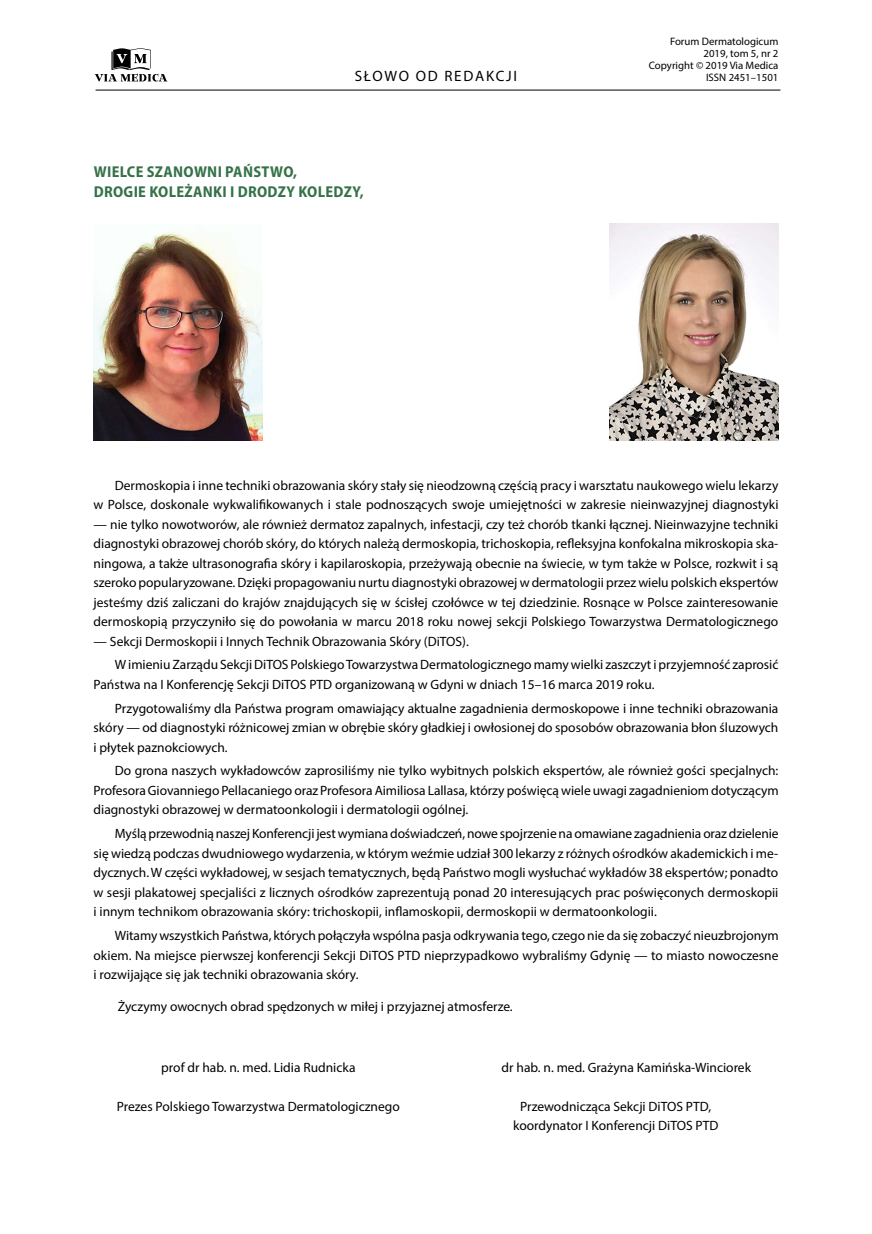
<style>
.page{position:relative;width:872px;height:1234px;background:#fff}
.page>*{position:absolute;margin:0;border:0;box-sizing:border-box;transform-origin:0 0}
.t1{font:700 semi-condensed 15.75px/19.5px "Myriad Pro";letter-spacing:.02em;color:#367249}
.t2{font:15px "Myriad Pro";letter-spacing:.12em;color:#000}
.t3{font:13.5px/19.5px "Myriad Pro";color:#000;text-align:justify}
.t4{font:10.8px/12px "Myriad Pro";color:#000;text-align:right}
</style>
<div class="page">
<svg style="left:95px;top:48px;width:72px;height:34px"></svg>
<hr style="left:96px;top:90px;width:684px;height:1px;background:#000">
<img style="left:94px;top:232px;width:169px;height:209px">
<img style="left:609px;top:224px;width:169px;height:217px">
<p class="t2" style="left:355px;top:67px;width:164px">SŁOWO OD REDAKCJI</p>
<p class="t1" style="left:94px;top:162px;width:205px;text-indent:53px">SZA NOWNI PAŃSTWO,<br>DROGIE KOLE</p>
<p class="t1" style="left:94px;top:162px;width:27px">WIELCE</p>
<p class="t1" style="left:184px;top:182px;width:83px">ŻANKI I DRODZY</p>
<p class="t1" style="left:298px;top:182px;width:10px">KOLEDZY</p>
<p class="t1" style="left:360px;top:182px;width:5px">,</p>
<p class="t4" style="left:649px;top:36px;width:131px">Forum Dermatologicum<br>2019, tom 5, nr 2<br>Copyright © 2019 Via Medica<br>ISSN 2451–1501</p>
<p class="t3" style="left:94px;top:475px;width:686px;text-align:right">Dermoskopia i inne techniki obrazowania skóry stały się nieodzowną częścią pracy i warsztatu naukowego wielu lekarzy<br>w Polsce, doskonale wykwalifikowanych i stale podnoszących swoje umiejętności w zakresie nieinwazyjnej diagnostyki</p>
<p class="t3" style="left:94px;top:514px;width:686px">— nie tylko nowotworów, ale również dermatoz zapalnych, infestacji, czy też chorób tkanki łącznej. Nieinwazyjne techniki diagnostyki obrazowej chorób skóry, do których należą dermoskopia, trichoskopia, refleksyjna konfokalna mikroskopia ska&shy;ningowa, a także ultrasonografia skóry i kapilaroskopia, przeżywają obecnie na świecie, w tym także w Polsce, rozkwit i są szeroko popularyzowane. Dzięki propagowaniu nurtu diagnostyki obrazowej w dermatologii przez wielu polskich ekspertów jesteśmy dziś zaliczani do krajów znajdujących się w ścisłej czołówce w tej dziedzinie. Rosnące w Polsce zainteresowanie dermoskopią przyczyniło się do powołania w marcu 2018 roku nowej sekcji Polskiego Towarzystwa Dermatologicznego</p>
<p class="t3" style="left:115px;top:629px;width:665px;line-height:23.7px;text-indent:-21px">— Sekcji Dermoskopii i Innych Technik Obrazowania Skóry (DiTOS).<br>W imieniu Zarządu Sekcji DiTOS Polskiego Towarzystwa Dermatologicznego mamy wielki zaszczyt i przyjemność zaprosić</p>
<p class="t3" style="left:115px;top:672px;width:665px;line-height:23.7px;text-indent:-21px">Państwa na I Konferencję Sekcji DiTOS PTD organizowaną w Gdyni w dniach 15–16 marca 2019 roku.<br>Przygotowaliśmy dla Państwa program omawiający aktualne zagadnienia dermoskopowe i inne techniki obrazowania</p>
<p class="t3" style="left:94px;top:717px;width:686px">skóry — od diagnostyki różnicowej zmian w obrębie skóry gładkiej i owłosionej do sposobów obrazowania błon śluzowych i płytek paznokciowych.</p>
<p class="t3" style="left:94px;top:760px;width:687px;text-indent:21px">Do grona naszych wykładowców zaprosiliśmy nie tylko wybitnych polskich ekspertów, ale również gości specjalnych:<br>Profesora Giovanniego Pellacaniego oraz Profesora Aimiliosa Lallasa, którzy poświęcą wiele uwagi zagadnieniom dotyczącym diagnostyki obrazowej w dermatoonkologii i dermatologii ogólnej.</p>
<p class="t3" style="left:94px;top:823px;width:686px;text-indent:21px">Myślą przewodnią naszej Konferencji jest wymiana doświadczeń, nowe spojrzenie na omawiane zagadnienia oraz dzielenie się wiedzą podczas dwudniowego wydarzenia, w którym weźmie udział 300 lekarzy z różnych ośrodków akademickich i me&shy;dycznych. W części wykładowej, w sesjach tematycznych, będą Państwo mogli wysłuchać wykładów 38 ekspertów; ponadto w sesji plakatowej specjaliści z licznych ośrodków zaprezentują ponad 20 interesujących prac poświęconych dermoskopii i innym technikom obrazowania skóry: trichoskopii, inflamoskopii, dermoskopii w dermatoonkologii.</p>
<p class="t3" style="left:94px;top:925px;width:686px;text-indent:21px">Witamy wszystkich Państwa, których połączyła wspólna pasja odkrywania tego, czego nie da się zobaczyć nieuzbrojonym okiem. Na miejsce pierwszej konferencji Sekcji DiTOS PTD nieprzypadkowo wybraliśmy Gdynię — to miasto nowoczesne i rozwijające się jak techniki obrazowania skóry.</p>
<p class="t3" style="left:118px;top:996px;width:396px">Życzymy owocnych obrad spędzonych w miłej i przyjaznej atmosferze.</p>
<p class="t3" style="left:161px;top:1056px;width:196px">prof dr hab. n. med. Lidia Rudnicka</p>
<p class="t3" style="left:117px;top:1095px;width:284px">Prezes Polskiego Towarzystwa Dermatologicznego</p>
<p class="t3" style="left:501px;top:1056px;width:251px">dr hab. n. med. Grażyna Kamińska-Winciorek</p>
<p class="t3" style="left:513px;top:1095px;width:207px;text-align:center">Przewodnicząca Sekcji DiTOS PTD, koordynator I Konferencji DiTOS PTD</p>
</div>
